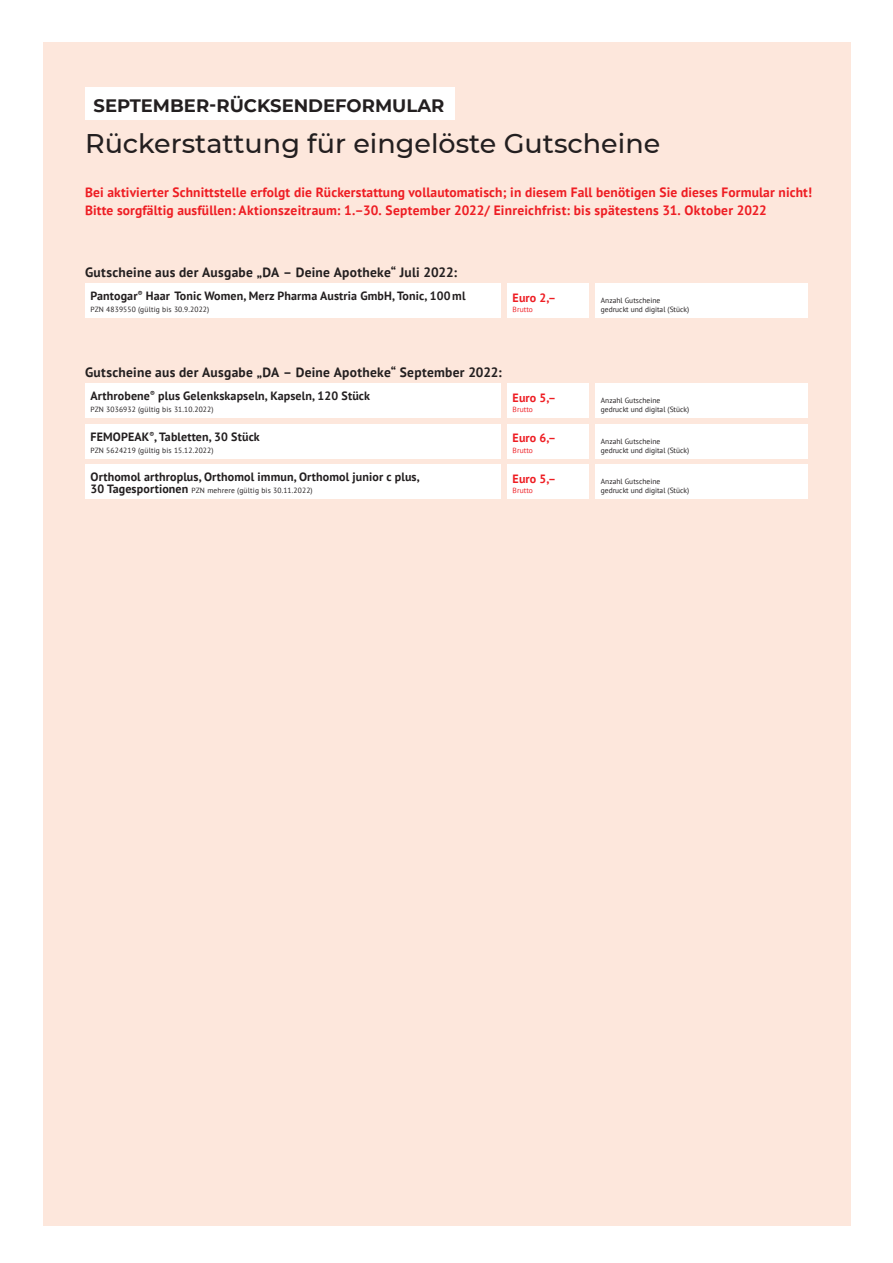
<style>
.page{position:relative;width:893px;height:1263px;background:#fff}
.page>*{position:absolute;margin:0;border:0;box-sizing:border-box;transform-origin:0 0}
.t1{font:500 27px "Montserrat";color:#231f20}
.t2{font:700 18px "Montserrat";color:#231f20}
.t3{font:700 13.5px/18px "PT Sans";letter-spacing:.01em;color:#ee1d23}
.t4{font:700 13.5px "PT Sans";letter-spacing:.02em;color:#231f20}
.t5{font:700 12px "PT Sans";letter-spacing:.01em;color:#231f20}
.t6{font:700 12px "PT Sans";letter-spacing:.01em;color:#ee1d23}
.t7{font:7.5px/9px "PT Sans";color:#231f20}
.t8{font:7.5px "PT Sans";letter-spacing:.02em;color:#231f20}
.t9{font:7.5px "PT Sans";letter-spacing:.01em;color:#ee1d23}
.s1{font-weight:700;font-size:12px}
</style>
<div class="page">
<div style="left:43px;top:43px;width:807px;height:1183px;background:#fde7dc"></div>
<div style="left:85px;top:384px;width:416px;height:34px;background:#fff"></div>
<div style="left:507px;top:384px;width:82px;height:34px;background:#fff"></div>
<div style="left:595px;top:384px;width:213px;height:34px;background:#fff"></div>
<div style="left:85px;top:424px;width:416px;height:34px;background:#fff"></div>
<div style="left:507px;top:424px;width:82px;height:34px;background:#fff"></div>
<div style="left:595px;top:424px;width:213px;height:34px;background:#fff"></div>
<div style="left:85px;top:464px;width:416px;height:34px;background:#fff"></div>
<div style="left:507px;top:464px;width:82px;height:34px;background:#fff"></div>
<div style="left:595px;top:464px;width:213px;height:34px;background:#fff"></div>
<div style="left:85px;top:88px;width:370px;height:32px;background:#fff"></div>
<div style="left:85px;top:284px;width:416px;height:34px;background:#fff"></div>
<div style="left:507px;top:284px;width:82px;height:34px;background:#fff"></div>
<div style="left:595px;top:284px;width:213px;height:34px;background:#fff"></div>
<h2 class="t2" style="left:94px;top:92px;width:352px">SEPTEMBER-RÜCKSENDEFORMULAR</h2>
<h1 class="t1" style="left:85px;top:132px;width:577px">Rückerstattung für eingelöste Gutscheine</h1>
<p class="t3" style="left:85px;top:184px;width:728px">Bei aktivierter Schnittstelle erfolgt die Rückerstattung vollautomatisch; in diesem Fall benötigen Sie dieses Formular nicht!<br>Bitte sorgfältig ausfüllen: Aktionszeitraum: 1.–30. September 2022/ Einreichfrist: bis spätestens 31. Oktober 2022</p>
<p class="t4" style="left:85px;top:264px;width:373px">Gutscheine aus der Ausgabe „DA – Deine Apotheke“ Juli 2022:</p>
<p class="t5" style="left:91px;top:291px;width:376px">Pantogar<sup>®</sup> Haar Tonic Women, Merz Pharma Austria GmbH, Tonic, 100 ml</p>
<p class="t8" style="left:91px;top:306px;width:120px">PZN 4839550 (gültig bis 30.9.2022)</p>
<p class="t6" style="left:513px;top:290px;width:45px">Euro 2,–</p>
<p class="t9" style="left:513px;top:306px;width:22px">Brutto</p>
<p class="t7" style="left:601px;top:296px;width:90px">Anzahl Gutscheine gedruckt und digital (Stück)</p>
<p class="t4" style="left:85px;top:364px;width:418px">Gutscheine aus der Ausgabe „DA – Deine Apotheke“ September 2022:</p>
<p class="t5" style="left:91px;top:391px;width:281px">Arthrobene<sup>®</sup> plus Gelenkskapseln, Kapseln, 120 Stück</p>
<p class="t8" style="left:91px;top:406px;width:124px">PZN 3036932 (gültig bis 31.10.2022)</p>
<p class="t6" style="left:513px;top:390px;width:45px">Euro 5,–</p>
<p class="t9" style="left:513px;top:406px;width:22px">Brutto</p>
<p class="t7" style="left:601px;top:396px;width:90px">Anzahl Gutscheine gedruckt und digital (Stück)</p>
<p class="t5" style="left:91px;top:432px;width:171px">FEMOPEAK<sup>®</sup>, Tabletten, 30 Stück</p>
<p class="t8" style="left:91px;top:446px;width:124px">PZN 5624219 (gültig bis 15.12.2022)</p>
<p class="t6" style="left:513px;top:430px;width:45px">Euro 6,–</p>
<p class="t9" style="left:513px;top:446px;width:22px">Brutto</p>
<p class="t7" style="left:601px;top:437px;width:90px">Anzahl Gutscheine gedruckt und digital (Stück)</p>
<p class="t5" style="left:91px;top:469px;width:331px">Orthomol arthroplus, Orthomol immun, Orthomol junior c plus,</p>
<p class="t8" style="left:91px;top:487px;width:224px"><span class="s1">30 Tagesportionen</span> PZN mehrere (gültig bis 30.11.2022)</p>
<p class="t6" style="left:513px;top:470px;width:45px">Euro 5,–</p>
<p class="t9" style="left:513px;top:487px;width:22px">Brutto</p>
<p class="t7" style="left:601px;top:477px;width:90px">Anzahl Gutscheine gedruckt und digital (Stück)</p>
</div>
